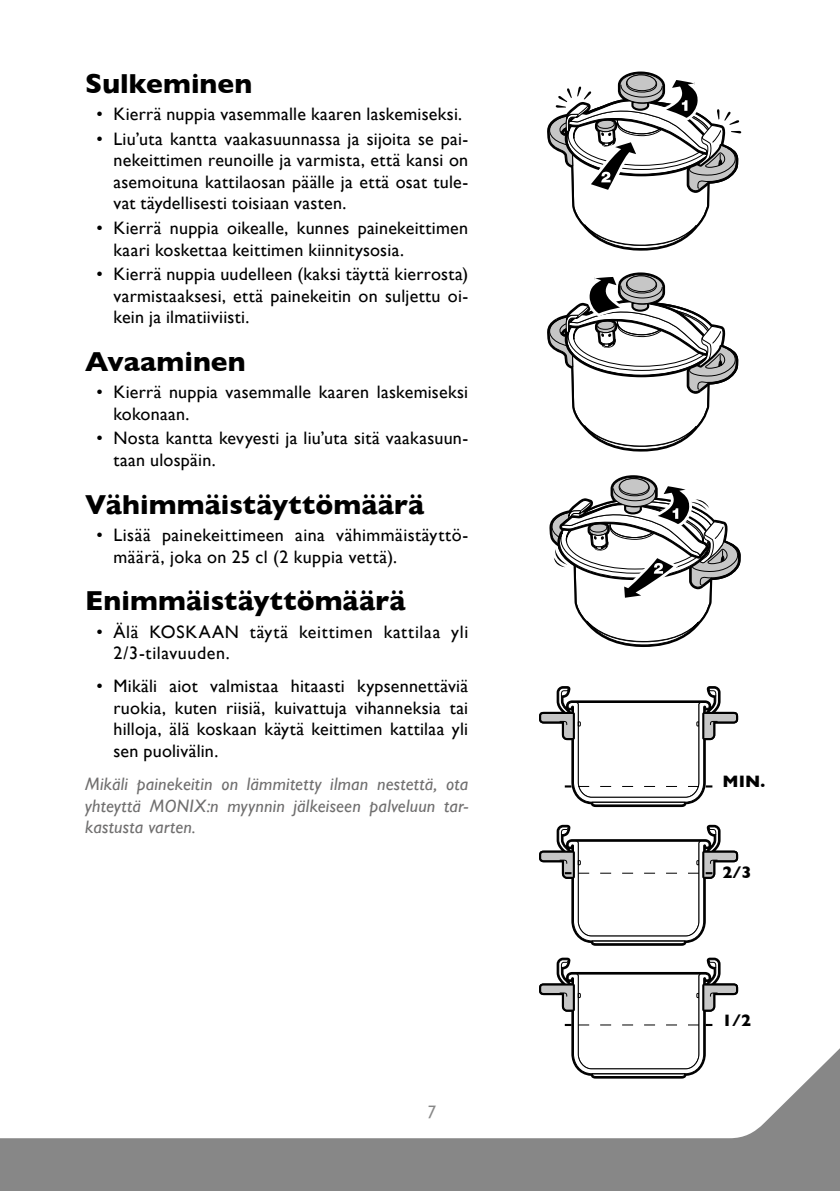
<style>
.page{position:relative;width:840px;height:1191px;background:#fff}
.page>*{position:absolute;margin:0;border:0;box-sizing:border-box;transform-origin:0 0}
.t1{font:700 28px "Gill Sans";letter-spacing:.005em;color:#000}
.t2{font:18px/21.6px "Gill Sans";letter-spacing:.02em;color:#000}
.t3{font:italic 18px/21.6px "Gill Sans";letter-spacing:.015em;color:#706f6f;text-align:justify}
.t4{font:18px/21.6px "Gill Sans";letter-spacing:.04em;color:#000}
.t5{font:italic 18px "Gill Sans";color:#878787}
.t6{font:700 16.8px "Gill Sans";color:#000}
</style>
<div class="page">
<svg style="left:0;top:984px;width:839px;height:207px"></svg>
<svg style="left:539px;top:686px;width:198px;height:121px"></svg>
<svg style="left:539px;top:825px;width:198px;height:121px"></svg>
<svg style="left:538px;top:957px;width:199px;height:122px"></svg>
<svg style="left:547px;top:71px;width:194px;height:576px"></svg>
<h1 class="t1" style="left:85px;top:61px;width:168px">Sulkeminen</h1>
<p class="t2" style="left:96px;top:103px;width:367px">• Kierrä nuppia vasemmalle kaaren laskemiseksi.</p>
<p class="t2" style="left:113px;top:128px;width:356px;text-align:justify;text-indent:-17px">• Liu’uta kantta vaakasuunnassa ja sijoita se pai&shy;nekeittimen reunoille ja varmista, että kansi on asemoituna kattilaosan päälle ja että osat tule&shy;vat täydellisesti toisiaan vasten.</p>
<p class="t2" style="left:113px;top:217px;width:356px;text-indent:-17px">• Kierrä nuppia oikealle, kunnes painekeittimen kaari koskettaa keittimen kiinnitysosia.</p>
<p class="t2" style="left:113px;top:263px;width:356px;text-align:justify;text-indent:-17px">• Kierrä nuppia uudelleen (kaksi täyttä kierrosta) varmistaaksesi, että painekeitin on suljettu oi&shy;kein ja ilmatiiviisti.</p>
<h1 class="t1" style="left:85px;top:339px;width:162px">Avaaminen</h1>
<p class="t2" style="left:113px;top:381px;width:356px;text-indent:-17px">• Kierrä nuppia vasemmalle kaaren laskemiseksi kokonaan.</p>
<p class="t2" style="left:113px;top:427px;width:356px;text-indent:-17px">• Nosta kantta kevyesti ja liu’uta sitä vaakasuun&shy;taan ulospäin.</p>
<h1 class="t1" style="left:85px;top:482px;width:340px">Vähimmäistäyttömäärä</h1>
<p class="t2" style="left:113px;top:524px;width:356px;text-indent:-17px">• Lisää painekeittimeen aina vähimmäistäyttö&shy;määrä, joka on 25 cl (2 kuppia vettä).</p>
<h1 class="t1" style="left:85px;top:579px;width:322px">Enimmäistäyttömäärä</h1>
<p class="t4" style="left:113px;top:620px;width:356px;text-indent:-17px">• Älä KOSKAAN täytä keittimen kattilaa yli<br>2/3-tilavuuden.</p>
<p class="t2" style="left:113px;top:675px;width:356px;text-align:justify;text-indent:-17px">• Mikäli aiot valmistaa hitaasti kypsennettäviä ruokia, kuten riisiä, kuivattuja vihanneksia tai hilloja, älä koskaan käytä keittimen kattilaa yli sen puolivälin.</p>
<p class="t3" style="left:85px;top:773px;width:384px">Mikäli painekeitin on lämmitetty ilman nestettä, ota yhteyttä MONIX:n myynnin jälkeiseen palveluun tar&shy;kastusta varten.</p>
<p class="t5" style="left:426px;top:1102px;width:11px">7</p>
<p class="t6" style="left:722px;top:768px;width:44px">MIN.</p>
<p class="t6" style="left:722px;top:858px;width:30px">2/3</p>
<p class="t6" style="left:721px;top:1006px;width:30px">1/2</p>
</div>
